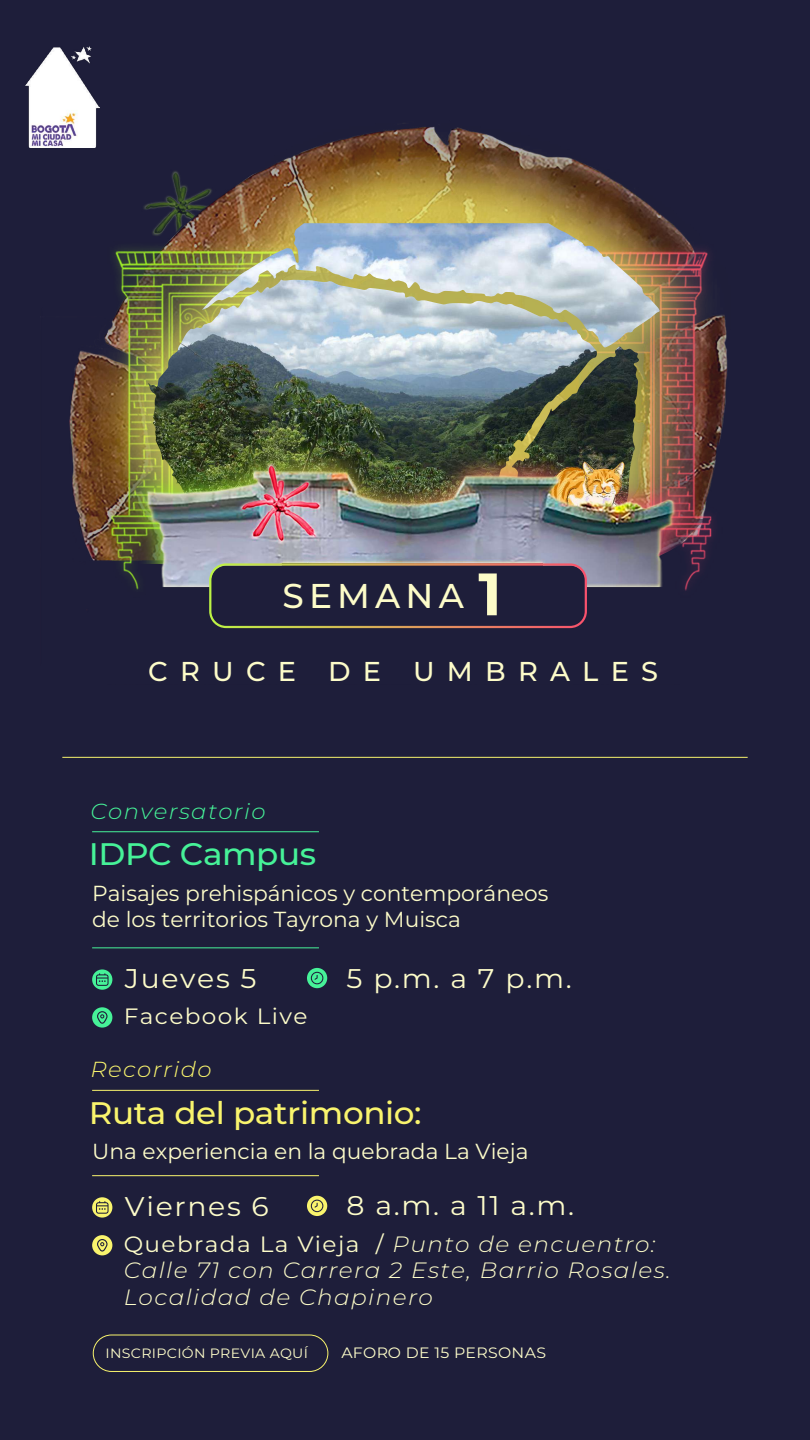
<style>
.page{position:relative;width:810px;height:1440px;background:#1e1e3a}
.page>*{position:absolute;margin:0;border:0;box-sizing:border-box;transform-origin:0 0}
.t1{font:100 34.35px "Montserrat";letter-spacing:.15em;color:#fdfcc9}
.t2{font:100 31.12px "Montserrat";letter-spacing:-.01em;color:#f9f46d;scale:1.05 1}
.t3{font:100 31.12px "Montserrat";letter-spacing:-.01em;color:#46f298;scale:1.05 1}
.t4{font:100 27.22px "Montserrat";letter-spacing:.45em;color:#fdfcc9}
.t5{font:100 27px "Montserrat";letter-spacing:.06em;color:#fdfcc9;scale:1.05 1}
.t6{font:italic 100 22.2px/26.6px "Montserrat";letter-spacing:.06em;color:#fdfcc9;scale:1.05 1}
.t7{font:100 22.2px "Montserrat";letter-spacing:.06em;color:#fdfcc9;scale:1.05 1}
.t8{font:100 21.75px/26.1px "Montserrat";color:#fdfcc9}
.t9{font:italic 100 21.75px "Montserrat";letter-spacing:.06em;color:#46f298;scale:1.05 1}
.t10{font:italic 100 21.75px "Montserrat";letter-spacing:.06em;color:#f9f46d;scale:1.05 1}
.t11{font:100 15px "Montserrat";letter-spacing:.02em;color:#fdfcc9;scale:1.05 1}
.t12{font:100 13.5px "Montserrat";letter-spacing:.02em;color:#fdfcc9;scale:1.05 1}
.s1{font-size:59.7px}
.s2{font-style:normal}
</style>
<div class="page">
<img style="left:69px;top:127px;width:659px;height:502px">
<img style="left:202px;top:223px;width:263px;height:87px">
<img style="left:120px;top:443px;width:581px;height:147px">
<div style="left:211px;top:566px;width:374px;height:60px;background:#1e1e3a;border-radius:15px"></div>
<div style="left:209px;top:563px;width:378px;height:65px;border:2px solid #fff;border-radius:16px"></div>
<img style="left:25px;top:47px;width:74px;height:101px">
<hr style="left:62px;top:757px;width:686px;height:1px;background:#f9f46d">
<hr style="left:92px;top:831px;width:227px;height:1px;background:#46f298">
<hr style="left:92px;top:947px;width:227px;height:1px;background:#46f298">
<div style="left:92px;top:969px;width:20px;height:21px;background:#46f298;border-radius:50%"></div>
<svg style="left:96px;top:973px;width:13px;height:13px"></svg>
<div style="left:92px;top:1007px;width:20px;height:21px;background:#46f298;border-radius:50%"></div>
<svg style="left:97px;top:1011px;width:11px;height:13px"></svg>
<svg style="left:307px;top:968px;width:20px;height:20px"></svg>
<svg style="left:311px;top:972px;width:12px;height:12px"></svg>
<hr style="left:92px;top:1090px;width:227px;height:1px;background:#f9f46d">
<hr style="left:92px;top:1175px;width:227px;height:1px;background:#f9f46d">
<div style="left:92px;top:1197px;width:20px;height:21px;background:#f9f46d;border-radius:50%"></div>
<svg style="left:96px;top:1201px;width:13px;height:13px"></svg>
<div style="left:92px;top:1235px;width:20px;height:20px;background:#f9f46d;border-radius:50%"></div>
<svg style="left:97px;top:1239px;width:11px;height:13px"></svg>
<div style="left:307px;top:1196px;width:20px;height:20px;background:#f9f46d;border-radius:50%"></div>
<svg style="left:311px;top:1200px;width:12px;height:12px"></svg>
<div style="left:93px;top:1335px;width:235px;height:37px;border:1px solid #f9f46d;border-radius:18px"></div>
<h1 class="t1" style="left:283px;top:573px;width:221px">SEMANA <span class="s1">1</span></h1>
<p class="t4" style="left:148px;top:653px;width:512px">CRUCE DE UMBRALES</p>
<p class="t9" style="left:91px;top:796px;width:168px">Conversatorio</p>
<h2 class="t3" style="left:89px;top:833px;width:218px">IDPC Campus</h2>
<p class="t8" style="left:92px;top:879px;width:458px">Paisajes prehispánicos y contemporáneos de los territorios Tayrona y Muisca</p>
<p class="t5" style="left:125px;top:960px;width:127px">Jueves 5</p>
<p class="t5" style="left:347px;top:960px;width:216px">5 p.m. a 7 p.m.</p>
<p class="t7" style="left:124px;top:1001px;width:177px">Facebook Live</p>
<p class="t10" style="left:91px;top:1055px;width:117px">Recorrido</p>
<h2 class="t2" style="left:89px;top:1092px;width:319px">Ruta del patrimonio:</h2>
<p class="t8" style="left:92px;top:1138px;width:438px">Una experiencia en la quebrada La Vieja</p>
<p class="t5" style="left:125px;top:1188px;width:139px">Viernes 6</p>
<p class="t5" style="left:347px;top:1188px;width:218px">8 a.m. a 11 a.m.</p>
<p class="t6" style="left:124px;top:1230px;width:523px"><span class="s2">Quebrada La Vieja /</span> Punto de encuentro:<br>Calle 71 con Carrera 2 Este, Barrio Rosales.<br>Localidad de Chapinero</p>
<p class="t12" style="left:106px;top:1344px;width:194px">INSCRIPCIÓN PREVIA AQUÍ</p>
<p class="t11" style="left:341px;top:1343px;width:196px">AFORO DE 15 PERSONAS</p>
</div>
